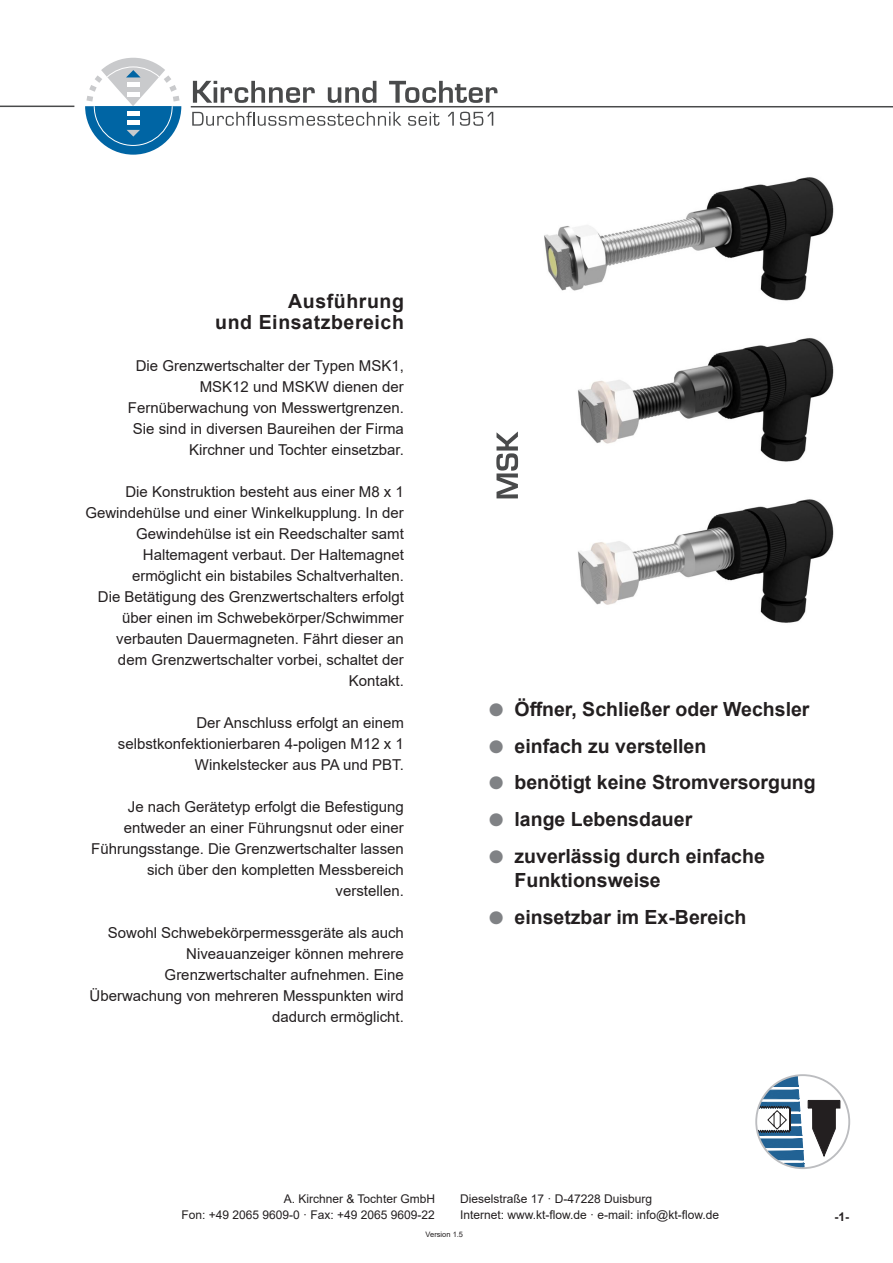
<style>
.page{position:relative;width:893px;height:1263px;background:#fff}
.page>*{position:absolute;margin:0;border:0;box-sizing:border-box;transform-origin:0 0}
.Aufzählung{font:700 19.5px/24px "Arial";color:#231f20}
.Spaltenü__Rechtsbünd{font:700 19.5px/21px "Arial";letter-spacing:.03em;color:#231f20;text-align:right}
.Fließtext_rechtsbünd{font:15px/21px "Arial";color:#231f20;text-align:right}
.Adressangaben{font:12px "Arial";color:#231f20}
.Seitenzahl{font:700 12px "Arial";color:#231f20}
.Version{font:7.5px "Arial";color:#231f20}
.s1{color:#808285}
</style>
<div class="page">
<img style="left:510px;top:177px;width:324px;height:446px">
<svg style="left:193px;top:81px;width:122px;height:22px"></svg>
<svg style="left:328px;top:81px;width:48px;height:22px"></svg>
<svg style="left:389px;top:81px;width:108px;height:22px"></svg>
<svg style="left:85px;top:58px;width:97px;height:97px"></svg>
<div style="left:127px;top:120px;width:13px;height:5px;background:#fff"></div>
<div style="left:127px;top:82px;width:13px;height:5px;background:#fff"></div>
<div style="left:127px;top:92px;width:13px;height:5px;background:#fff"></div>
<div style="left:127px;top:111px;width:13px;height:5px;background:#fff"></div>
<svg style="left:192px;top:112px;width:209px;height:14px"></svg>
<svg style="left:408px;top:112px;width:31px;height:14px"></svg>
<svg style="left:448px;top:112px;width:6px;height:14px"></svg>
<svg style="left:460px;top:112px;width:33px;height:14px"></svg>
<hr style="left:191px;top:106px;width:702px;height:1px;background:#494a4b">
<hr style="left:0;top:106px;width:74px;height:1px;background:#494a4b">
<svg style="left:755px;top:1074px;width:95px;height:95px"></svg>
<svg style="left:496px;top:431px;width:22px;height:67px"></svg>
<p class="Spaltenü__Rechtsbünd" style="left:215px;top:290px;width:190px">Ausführung<br>und Einsatzbereich</p>
<p class="Fließtext_rechtsbünd" style="left:128px;top:355px;width:277px">Die Grenzwertschalter der Typen MSK1, MSK12 und MSKW dienen der Fernüberwachung von Messwertgrenzen.<br>Sie sind in diversen Baureihen der Firma Kirchner und Tochter einsetzbar.</p>
<p class="Fließtext_rechtsbünd" style="left:85px;top:481px;width:320px">Die Konstruktion besteht aus einer M8 x 1<br>Gewindehülse und einer Winkelkupplung. In der Gewindehülse ist ein Reedschalter samt Haltemagent verbaut. Der Haltemagnet ermöglicht ein bistabiles Schaltverhalten.<br>Die Betätigung des Grenzwertschalters erfolgt über einen im Schwebekörper/Schwimmer verbauten Dauermagneten. Fährt dieser an dem Grenzwertschalter vorbei, schaltet der Kontakt.</p>
<p class="Fließtext_rechtsbünd" style="left:118px;top:712px;width:288px">Der Anschluss erfolgt an einem selbstkonfektionierbaren 4-poligen M12 x 1<br>Winkelstecker aus PA und PBT.</p>
<p class="Fließtext_rechtsbünd" style="left:91px;top:796px;width:314px">Je nach Gerätetyp erfolgt die Befestigung entweder an einer Führungsnut oder einer Führungsstange. Die Grenzwertschalter lassen sich über den kompletten Messbereich verstellen.</p>
<p class="Fließtext_rechtsbünd" style="left:90px;top:922px;width:316px">Sowohl Schwebekörpermessgeräte als auch Niveauanzeiger können mehrere Grenzwertschalter aufnehmen. Eine Überwachung von mehreren Messpunkten wird dadurch ermöglicht.</p>
<p class="Aufzählung" style="left:489px;top:697px;width:322px"><span class="s1">●</span> Öffner, Schließer oder Wechsler</p>
<p class="Aufzählung" style="left:489px;top:734px;width:219px"><span class="s1">●</span> einfach zu verstellen</p>
<p class="Aufzählung" style="left:489px;top:771px;width:328px"><span class="s1">●</span> benötigt keine Stromversorgung</p>
<p class="Aufzählung" style="left:489px;top:807px;width:205px"><span class="s1">●</span> lange Lebensdauer</p>
<p class="Aufzählung" style="left:514px;top:844px;width:252px;text-indent:-26px"><span class="s1">●</span> zuverlässig durch einfache<br>Funktionsweise</p>
<p class="Aufzählung" style="left:489px;top:905px;width:259px"><span class="s1">●</span> einsetzbar im Ex-Bereich</p>
<p class="Adressangaben" style="left:284px;top:1190px;width:153px">A. Kirchner &amp; Tochter GmbH</p>
<p class="Adressangaben" style="left:181px;top:1207px;width:255px">Fon: +49 2065 9609-0 · Fax: +49 2065 9609-22</p>
<p class="Version" style="left:426px;top:1229px;width:39px">Version 1.5</p>
<p class="Adressangaben" style="left:460px;top:1190px;width:194px">Dieselstraße 17 · D-47228 Duisburg</p>
<p class="Adressangaben" style="left:460px;top:1207px;width:260px">Internet: www.kt-flow.de · e-mail: info@kt-flow.de</p>
<p class="Seitenzahl" style="left:834px;top:1208px;width:16px">-1-</p>
</div>
